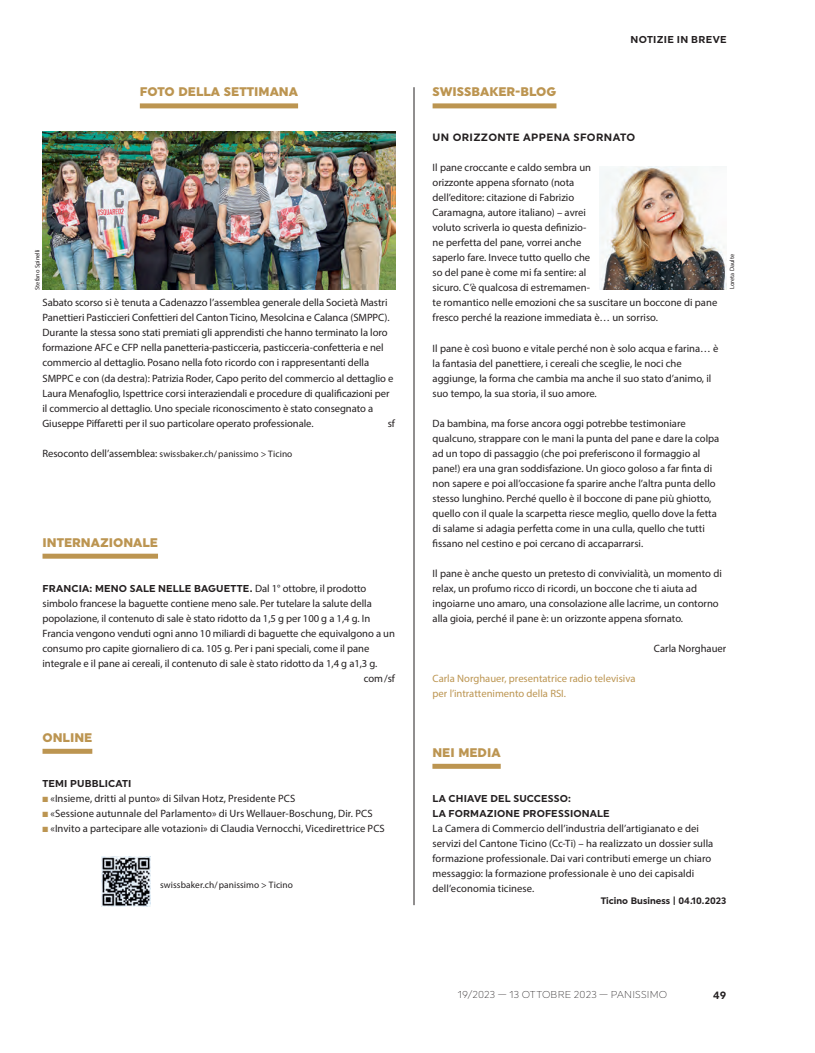
<style>
.page{position:relative;width:815px;height:1053px;background:#fff}
.page>*{position:absolute;margin:0;border:0;box-sizing:border-box;transform-origin:0 0}
.t1{font:900 12.5px "Uniform";color:#bc9551}
.t2{font:10.62px/15px "Myriad Pro";color:#231f20}
.t3{font:10.62px/15px "Myriad Pro";color:#bc9551}
.t4{font:700 10.62px "Uniform";letter-spacing:.035em;color:#231f20}
.t5{font:700 10px/15px "Uniform";letter-spacing:.015em;color:#231f20}
.t6{font:300 10px "Uniform";letter-spacing:.015em;color:#231f20}
.t7{font:9.38px "Myriad Pro";letter-spacing:.01em;color:#231f20}
.t8{font:700 9.38px "Uniform";color:#231f20}
.t9{font:6.25px "Myriad Pro";color:#231f20}
.s1{font-size:10.62px}
.s2{font-family:"Myriad Pro";font-weight:400;font-size:10.62px}
.s3{color:#bc9551}
</style>
<div class="page">
<img style="left:43px;top:131px;width:352px;height:158px">
<div style="left:140px;top:103px;width:158px;height:5px;background:#bc9551"></div>
<hr style="left:414px;top:87px;width:1px;height:818px;background:#231f20">
<img style="left:101px;top:856px;width:50px;height:50px">
<img style="left:600px;top:167px;width:126px;height:122px">
<div style="left:43px;top:553px;width:115px;height:5px;background:#bc9551"></div>
<div style="left:432px;top:763px;width:69px;height:5px;background:#bc9551"></div>
<div style="left:433px;top:103px;width:123px;height:5px;background:#bc9551"></div>
<div style="left:43px;top:748px;width:49px;height:5px;background:#bc9551"></div>
<p class="t9" style="left:34px;top:289px;width:42px;rotate:-90deg">Stefano Spinelli</p>
<p class="t1" style="left:140px;top:84px;width:160px">FOTO DELLA SETTIMANA</p>
<p class="t2" style="left:43px;top:295px;width:353px">Sabato scorso si è tenuta a Cadenazzo l’assemblea generale della Società Mastri Panettieri Pasticcieri Confettieri del Canton Ticino, Mesolcina e Calanca (SMPPC).<br>Durante la stessa sono stati premiati gli apprendisti che hanno terminato la loro formazione AFC e CFP nella panetteria-pasticceria, pasticceria-confetteria e nel commercio al dettaglio. Posano nella foto ricordo con i rappresentanti della SMPPC e con (da destra): Patrizia Roder, Capo perito del commercio al dettaglio e Laura Menafoglio, Ispettrice corsi interaziendali e procedure di qualificazioni per il commercio al dettaglio. Uno speciale riconoscimento è stato consegnato a Giuseppe Piffaretti per il suo particolare operato professionale.</p>
<p class="t2" style="left:388px;top:415px;width:9px">sf</p>
<p class="t7" style="left:43px;top:447px;width:251px"><span class="s1">Resoconto dell’assemblea:</span> swissbaker.ch/panissimo &gt; Ticino</p>
<p class="t1" style="left:43px;top:534px;width:117px">INTERNAZIONALE</p>
<p class="t5" style="left:43px;top:580px;width:325px">FRANCIA: MENO SALE NELLE BAGUETTE. <span class="s2">Dal 1° ottobre, il prodotto</span></p>
<p class="t2" style="left:43px;top:595px;width:331px">simbolo francese la baguette contiene meno sale. Per tutelare la salute della</p>
<p class="t2" style="left:43px;top:610px;width:329px">popolazione, il contenuto di sale è stato ridotto da 1,5 g per 100 g a 1,4 g. In</p>
<p class="t2" style="left:43px;top:625px;width:354px">Francia vengono venduti ogni anno 10 miliardi di baguette che equivalgono a un</p>
<p class="t2" style="left:43px;top:640px;width:328px">consumo pro capite giornaliero di ca. 105 g. Per i pani speciali, come il pane</p>
<p class="t2" style="left:43px;top:655px;width:336px">integrale e il pane ai cereali, il contenuto di sale è stato ridotto da 1,4 g a1,3 g.</p>
<p class="t2" style="left:364px;top:670px;width:33px">com/sf</p>
<p class="t1" style="left:43px;top:729px;width:51px">ONLINE</p>
<p class="t5" style="left:43px;top:775px;width:90px">TEMI PUBBLICATI</p>
<p class="t2" style="left:43px;top:790px;width:254px"><span class="s3">■</span> «Insieme, dritti al punto» di Silvan Hotz, Presidente PCS</p>
<p class="t2" style="left:43px;top:805px;width:332px"><span class="s3">■</span> «Sessione autunnale del Parlamento» di Urs Wellauer-Boschung, Dir. PCS</p>
<p class="t2" style="left:43px;top:820px;width:344px"><span class="s3">■</span> «Invito a partecipare alle votazioni» di Claudia Vernocchi, Vicedirettrice PCS</p>
<p class="t7" style="left:160px;top:878px;width:134px">swissbaker.ch/panissimo &gt; Ticino</p>
<p class="t1" style="left:433px;top:84px;width:125px">SWISSBAKER-BLOG</p>
<p class="t5" style="left:631px;top:32px;width:98px">NOTIZIE IN BREVE</p>
<p class="t4" style="left:433px;top:131px;width:204px">UN ORIZZONTE APPENA SFORNATO</p>
<p class="t2" style="left:433px;top:160px;width:286px">Il pane croccante e caldo sembra un<br>orizzonte appena sfornato (nota<br>dell’editore: citazione di Fabrizio<br>Caramagna, autore italiano) – avrei<br>voluto scriverla io questa definizio-<br>ne perfetta del pane, vorrei anche<br>saperlo fare. Invece tutto quello che<br>so del pane è come mi fa sentire: al<br>sicuro. C’è qualcosa di estremamen-<br>te romantico nelle emozioni che sa suscitare un boccone di pane fresco perché la reazione immediata è… un sorriso.</p>
<p class="t2" style="left:433px;top:340px;width:287px">Il pane è così buono e vitale perché non è solo acqua e farina… è la fantasia del panettiere, i cereali che sceglie, le noci che aggiunge, la forma che cambia ma anche il suo stato d’animo, il suo tempo, la sua storia, il suo amore.</p>
<p class="t2" style="left:433px;top:415px;width:288px">Da bambina, ma forse ancora oggi potrebbe testimoniare qualcuno, strappare con le mani la punta del pane e dare la colpa ad un topo di passaggio (che poi preferiscono il formaggio al pane!) era una gran soddisfazione. Un gioco goloso a far finta di non sapere e poi all’occasione fa sparire anche l’altra punta dello stesso lunghino. Perché quello è il boccone di pane più ghiotto, quello con il quale la scarpetta riesce meglio, quello dove la fetta di salame si adagia perfetta come in una culla, quello che tutti fissano nel cestino e poi cercano di accaparrarsi.</p>
<p class="t2" style="left:433px;top:565px;width:291px">Il pane è anche questo un pretesto di convivialità, un momento di relax, un profumo ricco di ricordi, un boccone che ti aiuta ad ingoiarne uno amaro, una consolazione alle lacrime, un contorno alla gioia, perché il pane è: un orizzonte appena sfornato.</p>
<p class="t2" style="left:654px;top:640px;width:74px">Carla Norghauer</p>
<p class="t3" style="left:433px;top:670px;width:205px">Carla Norghauer, presentatrice radio televisiva per l’intrattenimento della RSI.</p>
<p class="t9" style="left:728px;top:289px;width:37px;rotate:-90deg">Loreta Daulte</p>
<p class="t1" style="left:432px;top:744px;width:70px">NEI MEDIA</p>
<p class="t5" style="left:432px;top:790px;width:179px">LA CHIAVE DEL SUCCESSO:<br>LA FORMAZIONE PROFESSIONALE</p>
<p class="t2" style="left:432px;top:820px;width:282px">La Camera di Commercio dell’industria dell’artigianato e dei servizi del Cantone Ticino (Cc-Ti) – ha realizzato un dossier sulla formazione professionale. Dai vari contributi emerge un chiaro messaggio: la formazione professionale è uno dei capisaldi dell’economia ticinese.</p>
<p class="t8" style="left:601px;top:895px;width:127px">Ticino Business | 04.10.2023</p>
<p class="t6" style="left:458px;top:988px;width:211px">19/2023 — 13 OTTOBRE 2023 — PANISSIMO</p>
<p class="t4" style="left:713px;top:988px;width:15px">49</p>
</div>
